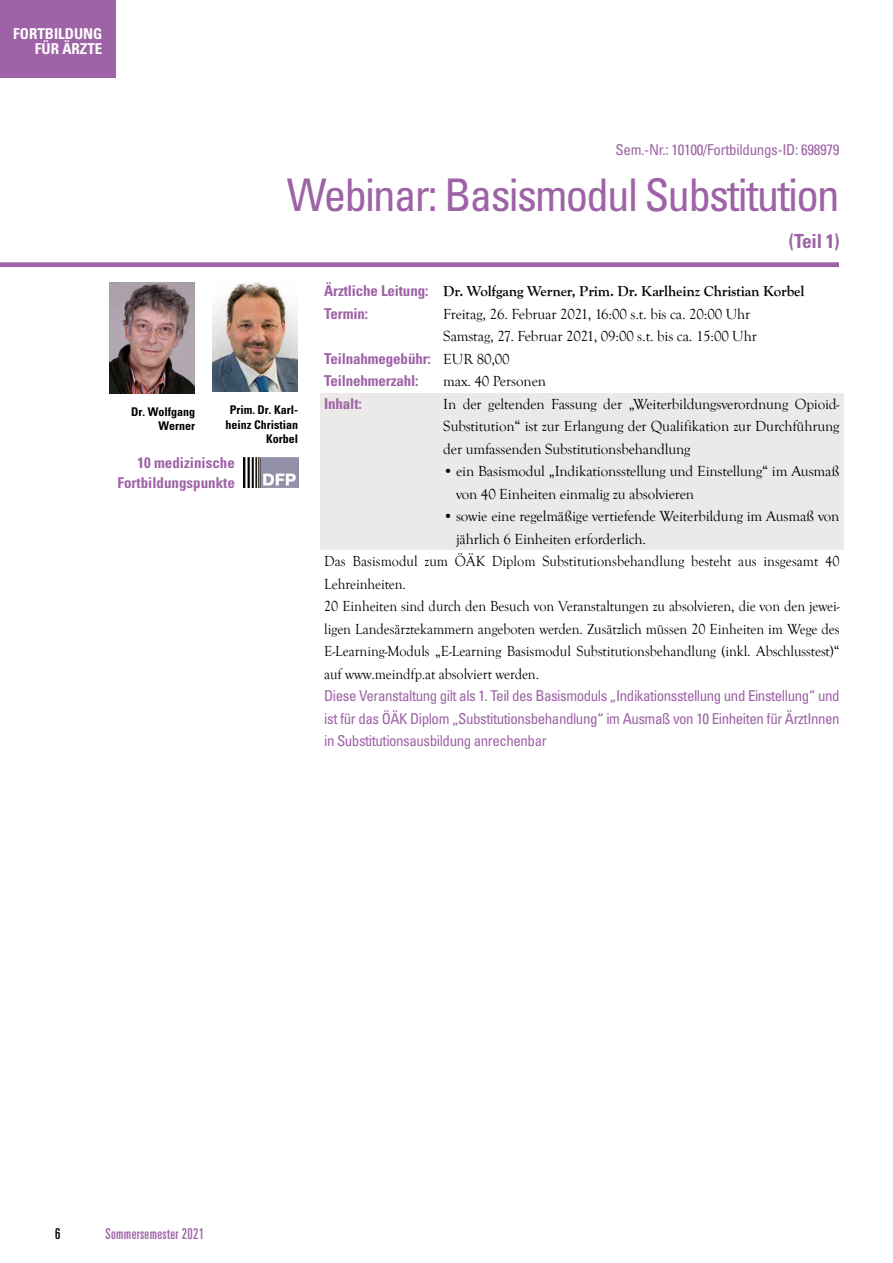
<style>
.page{position:relative;width:893px;height:1263px;background:#fff}
.page>*{position:absolute;margin:0;border:0;box-sizing:border-box;transform-origin:0 0}
.t1{font:condensed 45px "Univers LT Std";letter-spacing:-.04em;color:#9e63a6}
.t2{font:700 condensed 19.5px "Univers LT Std";color:#9e63a6}
.t3{font:15px/22.5px "Goudy Old Style T";letter-spacing:-.01em;color:#000}
.t4{font:15px "Goudy Old Style T";letter-spacing:-.01em;color:#000;scale:.95 1}
.t5{font:condensed 15px/22.5px "Univers LT Std";letter-spacing:-.03em;color:#9e63a6;text-align:justify}
.t6{font:700 condensed 15px/22.5px "Univers LT Std";letter-spacing:-.01em;color:#9e63a6}
.t7{font:700 15px "Goudy Old Style T";letter-spacing:-.01em;color:#000}
.t8{font:700 condensed 15px "Univers LT Std";color:#fff}
.t9{font:ultra-condensed 15px "Univers LT Std";letter-spacing:.025em;color:#9e63a6;scale:.95 1}
.t10{font:ultra-condensed 15px "Univers LT Std";color:#000;scale:.95 1}
.t11{font:700 condensed 12px/14.4px "Univers LT Std";color:#000;text-align:right}
.s1{font-family:"Univers LT Std";font-stretch:condensed;color:#9e63a6}
.s2{font-family:"Goudy Old Style T";font-weight:400;font-stretch:normal;color:#000}
</style>
<div class="page">
<div style="left:320px;top:393px;width:523px;height:157px;background:#ece9e9"></div>
<div style="left:0;top:0;width:115px;height:78px;background:#9e63a6"></div>
<img style="left:243px;top:457px;width:56px;height:31px">
<hr style="left:0;top:263px;width:839px;height:4px;background:#9e63a6">
<img style="left:212px;top:282px;width:86px;height:110px">
<img style="left:109px;top:282px;width:85px;height:111px">
<p class="t8" style="left:13px;top:24px;width:16px">Fortbildung</p>
<p class="t8" style="left:35px;top:39px;width:61px">für Ärzte</p>
<p class="t5" style="left:615px;top:139px;width:226px">Sem.-Nr.: 10100/Fortbildungs-ID: 698979</p>
<h1 class="t1" style="left:287px;top:166px;width:554px">Webinar: Basismodul Substitution</h1>
<h2 class="t2" style="left:789px;top:229px;width:52px">(Teil 1)</h2>
<p class="t11" style="left:131px;top:404px;width:65px">Dr. Wolfgang<br>Werner</p>
<p class="t11" style="left:226px;top:403px;width:74px">Prim. Dr. Karl&shy;heinz Christian<br>Korbel</p>
<p class="t6" style="left:117px;top:453px;width:119px;line-height:19.5px;text-align:right">10 medizinische<br>Fortbildungspunkte</p>
<p class="t7" style="left:324px;top:283px;width:482px"><span class="s1">Ärztliche Leitung:</span> Dr. Wolfgang Werner, Prim. Dr. Karlheinz Christian Korbel</p>
<p class="t6" style="left:324px;top:302px;width:45px">Termin:</p>
<p class="t3" style="left:443px;top:303px;width:315px">Freitag, 26. Februar 2021, 16:00 s.t. bis ca. 20:00 Uhr<br>Samstag, 27. Februar 2021, 09:00 s.t. bis ca. 15:00 Uhr</p>
<p class="t6" style="left:324px;top:347px;width:187px">Teilnahmegebühr: <span class="s2">EUR 80,00<br></span>Teilnehmerzahl:</p>
<p class="t3" style="left:443px;top:370px;width:104px">max. 40 Personen</p>
<p class="t6" style="left:324px;top:392px;width:39px">Inhalt:</p>
<p class="t3" style="left:443px;top:393px;width:398px;text-align:justify">In der geltenden Fassung der „Weiterbildungsverordnung Opioid-Substitution“ ist zur Erlangung der Qualifikation zur Durchführung der umfassenden Substitutionsbehandlung</p>
<p class="t3" style="left:456px;top:460px;width:385px;text-indent:-13px">• ein Basismodul „Indikationsstellung und Einstellung“ im Ausmaß von 40 Einheiten einmalig zu absolvieren</p>
<p class="t3" style="left:443px;top:505px;width:398px">• sowie eine regelmäßige vertiefende Weiterbildung im Ausmaß von</p>
<p class="t3" style="left:456px;top:528px;width:192px">jährlich 6 Einheiten erforderlich.</p>
<p class="t4" style="left:324px;top:553px;width:544px">Das Basismodul zum ÖÄK Diplom Substitutionsbehandlung besteht aus insgesamt 40</p>
<p class="t4" style="left:324px;top:576px;width:88px">Lehreinheiten.</p>
<p class="t4" style="left:324px;top:598px;width:544px">20 Einheiten sind durch den Besuch von Veranstaltungen zu absolvieren, die von den jewei-</p>
<p class="t4" style="left:324px;top:621px;width:544px">ligen Landesärztekammern angeboten werden. Zusätzlich müssen 20 Einheiten im Wege des</p>
<p class="t4" style="left:324px;top:643px;width:544px">E-Learning-Moduls „E-Learning Basismodul Substitutionsbehandlung (inkl. Abschlusstest)“</p>
<p class="t4" style="left:324px;top:666px;width:228px">auf www.meindfp.at absolviert werden.</p>
<p class="t5" style="left:324px;top:684px;width:517px">Diese Veranstaltung gilt als 1. Teil des Basismoduls „Indikationsstellung und Einstellung“ und ist für das ÖÄK Diplom „Substitutionsbehandlung“ im Ausmaß von 10 Einheiten für ÄrztInnen in Substitutionsausbildung anrechenbar</p>
<p class="t10" style="left:55px;top:1225px;width:7px">6</p>
<p class="t9" style="left:105px;top:1225px;width:105px">Sommersemester 2021</p>
</div>
